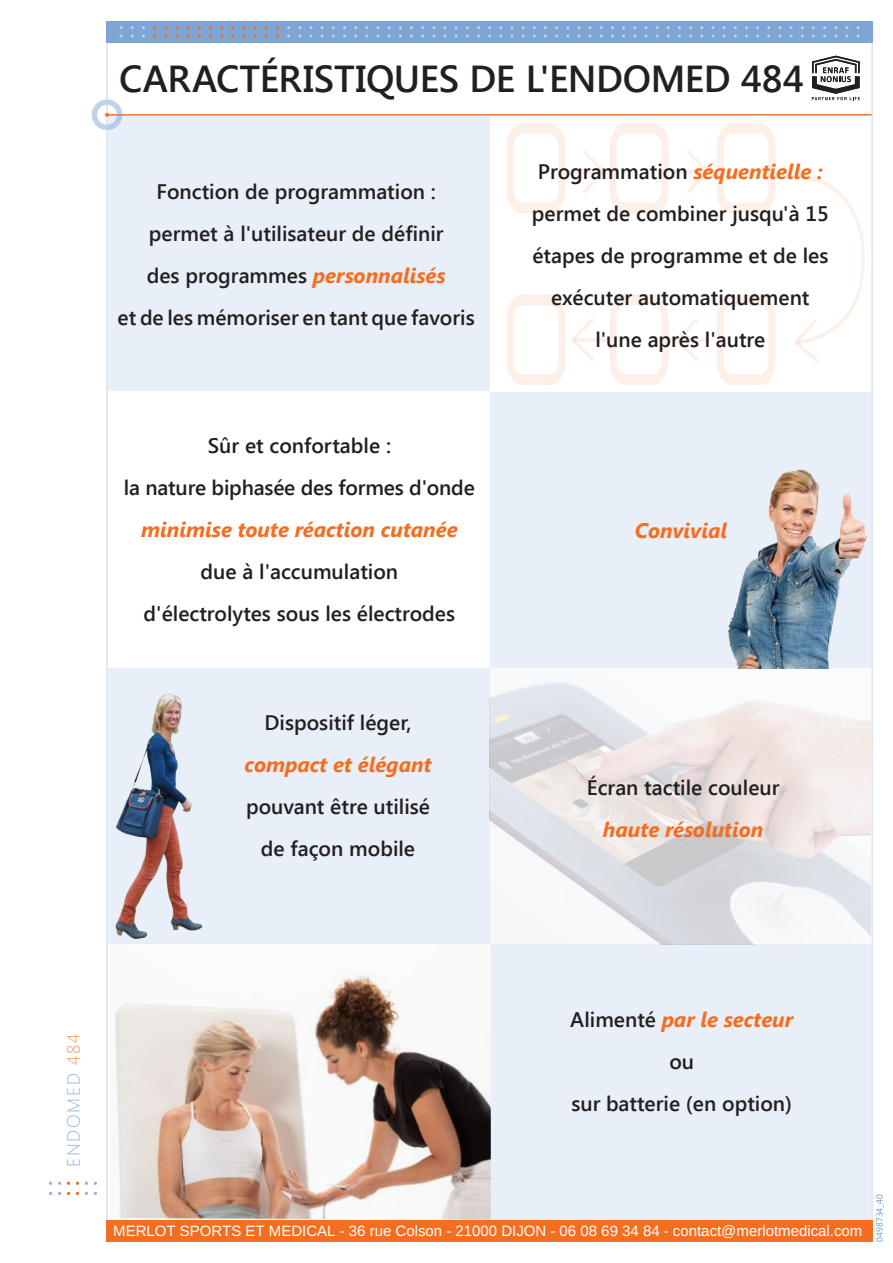
<style>
.page{position:relative;width:893px;height:1263px;background:#fff}
.page>*{position:absolute;margin:0;border:0;box-sizing:border-box;transform-origin:0 0}
.t1{font:600 37.5px "Segoe UI";letter-spacing:-.01em;color:#231f20}
.t2{font:600 21px/42px "Segoe UI";color:#231f20;text-align:center}
.t3{font:italic 700 21px "Segoe UI";color:#f36e21}
.t4{font:20.25px "Segoe UI";letter-spacing:-.02em;color:#fff}
.t5{font:300 17.85px "Segoe UI";letter-spacing:.1em;color:#9ab4dd}
.t6{font:15px "Helvetica";letter-spacing:.005em;color:#fff}
.t7{font:9px "Segoe UI";color:#729cd1}
.s1{font-weight:700;font-style:italic;color:#f36e21}
.s2{color:#f7975a}
.s3{font-family:"Helvetica";font-size:15px}
</style>
<div class="page">
<div style="left:108px;top:116px;width:381px;height:275px;background:#e9eff8"></div>
<div style="left:490px;top:392px;width:381px;height:276px;background:#e9eff8"></div>
<div style="left:491px;top:944px;width:381px;height:276px;background:#e9eff8"></div>
<div style="left:490px;top:668px;width:381px;height:276px;background:#e9eff8;opacity:.2"></div>
<img style="left:108px;top:675px;width:138px;height:269px">
<svg style="left:507px;top:123px;width:59px;height:91px"></svg>
<hr style="left:571px;top:170px;width:32px;height:3px;background:#fdf0e8">
<svg style="left:583px;top:123px;width:85px;height:91px"></svg>
<hr style="left:675px;top:170px;width:31px;height:3px;background:#fdf0e8">
<svg style="left:687px;top:123px;width:88px;height:91px"></svg>
<svg style="left:793px;top:173px;width:72px;height:190px"></svg>
<svg style="left:717px;top:295px;width:58px;height:90px"></svg>
<hr style="left:679px;top:338px;width:31px;height:4px;background:#fdf0e8">
<svg style="left:606px;top:295px;width:92px;height:90px"></svg>
<hr style="left:574px;top:338px;width:32px;height:4px;background:#fdf0e8">
<svg style="left:507px;top:295px;width:87px;height:90px"></svg>
<img style="left:728px;top:467px;width:144px;height:201px">
<img style="left:114px;top:975px;width:377px;height:245px">
<hr style="left:872px;top:43px;width:1px;height:1177px;background:#dfe7f4">
<hr style="left:106px;top:43px;width:2px;height:1177px;background:#dfe7f4">
<div style="left:106px;top:1220px;width:767px;height:22px;background:#f36e21"></div>
<div style="left:106px;top:21px;width:767px;height:22px;background:#729cd1;opacity:.7"></div>
<hr style="left:108px;top:114px;width:764px;height:1px;background:#f36e21">
<div style="left:92px;top:99px;width:30px;height:31px;border:5px solid #729cd1;border-radius:50%"></div>
<svg style="left:105px;top:113px;width:4px;height:4px"></svg>
<svg style="left:812px;top:56px;width:48px;height:44px"></svg>
<h1 class="t1" style="left:119px;top:53px;width:686px">CARACTÉRISTIQUES DE L'ENDOMED 484</h1>
<p class="t2" style="left:118px;top:170px;width:359px">Fonction de programmation :<br>permet à l'utilisateur de définir<br>des programmes <span class="s1">personnalisés<br></span>et de les mémoriser en tant que favoris</p>
<p class="t2" style="left:124px;top:423px;width:352px">Sûr et confortable :<br>la nature biphasée des formes d'onde</p>
<p class="t3" style="left:141px;top:514px;width:318px">minimise toute réaction cutanée</p>
<p class="t2" style="left:144px;top:549px;width:313px">due à l'accumulation d'électrolytes sous les électrodes</p>
<p class="t2" style="left:265px;top:701px;width:149px">Dispositif léger,</p>
<p class="t3" style="left:245px;top:750px;width:189px">compact et élégant</p>
<p class="t2" style="left:246px;top:785px;width:186px">pouvant être utilisé de façon mobile</p>
<p class="t2" style="left:532px;top:149px;width:298px">Programmation <span class="s1">séquentielle : </span>permet de combiner jusqu'à 15 étapes de programme et de les exécuter automatiquement l'une après l'autre</p>
<p class="t3" style="left:635px;top:516px;width:94px">Convivial</p>
<p class="t2" style="left:587px;top:766px;width:194px">Écran tactile couleur</p>
<p class="t3" style="left:603px;top:814px;width:162px">haute résolution</p>
<p class="t5" style="left:61px;top:1167px;width:135px;rotate:-90deg">ENDOMED <span class="s2">484</span></p>
<p class="t2" style="left:570px;top:998px;width:224px">Alimenté <span class="s1">par le secteur </span>ou<br>sur batterie (en option)</p>
<p class="t4" style="left:113px;top:1217px;width:179px"><span class="s3">M</span> ENRAF-NONIUS</p>
<p class="t6" style="left:126px;top:1223px;width:738px">ERLOT SPORTS ET MEDICAL - 36 rue Colson - 21000 DIJON - 06 08 69 34 84 - contact@merlotmedical.com</p>
<p class="t7" style="left:873px;top:1242px;width:49px;rotate:-90deg">0498734_40</p>
</div>
